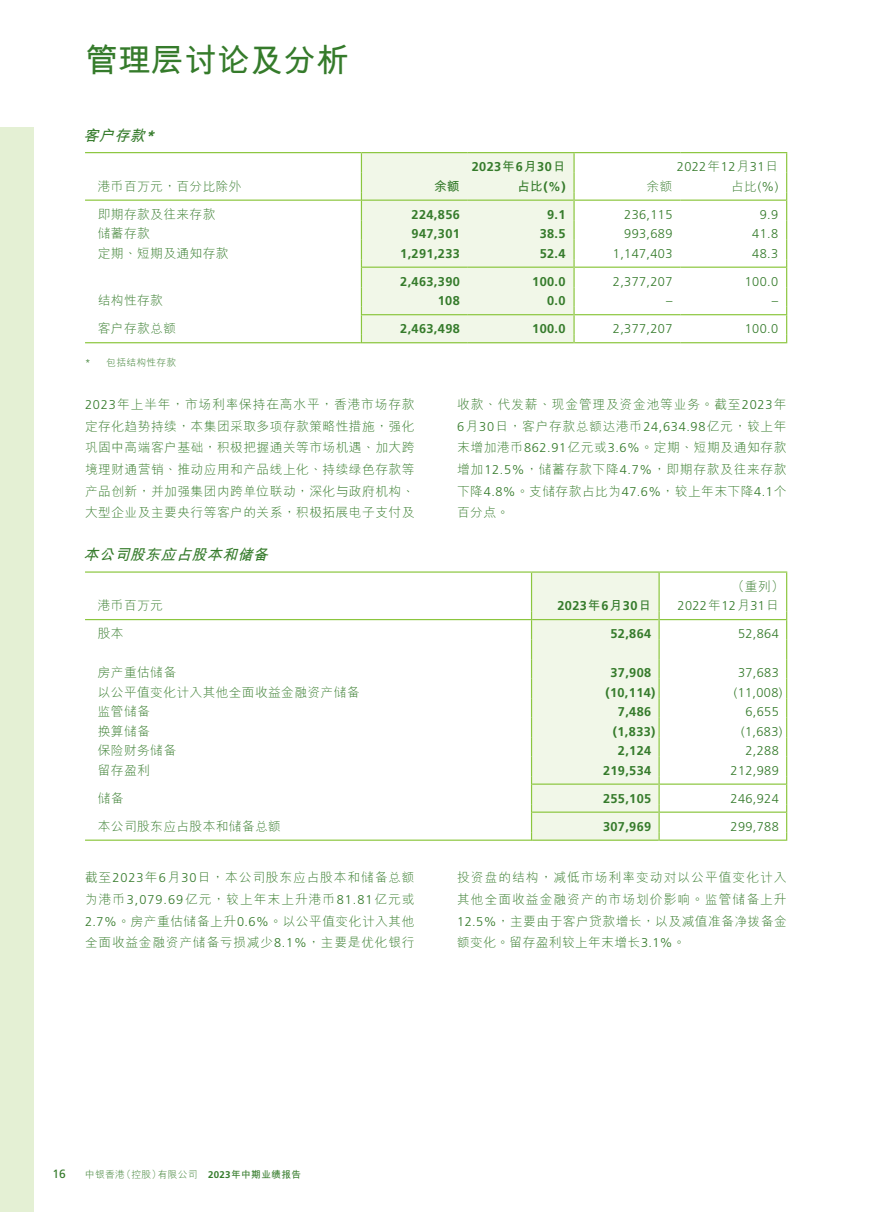
<style>
.page{position:relative;width:893px;height:1212px;background:#fff}
.page>*{position:absolute;margin:0;border:0;box-sizing:border-box;transform-origin:0 0}
.t1{font:700 33px "M Hei HKS";color:#357b2b}
.t2{font:italic 700 15px "M Hei HKS";color:#357b2b}
.t3{font:300 12.75px/21.6px "M Hei HKS";letter-spacing:.035em;color:#357b2b;text-align:justify}
.t4{font:700 12.75px "Frutiger LT Std";letter-spacing:.03em;color:#357b2b}
.t5{font:300 12.75px "Frutiger LT Std";letter-spacing:.03em;color:#357b2b}
.t6{font:700 12.75px "M Hei HKS";color:#357b2b}
.t7{font:12px "Frutiger LT Std";color:#357b2b}
.t8{font:300 9.75px "M Hei HKS";letter-spacing:.03em;color:#357b2b}
.s1{font-family:"Frutiger LT Std"}
.s2{font-family:"M Hei HKS"}
.s3{font-family:"Frutiger LT Std";font-weight:700}
.s4{font-weight:700}
</style>
<div class="page">
<div style="left:0;top:128px;width:34px;height:1084px;background:#e4f0d4"></div>
<hr style="left:85px;top:152px;width:276px;height:1px;background:#8bc63e">
<hr style="left:361px;top:152px;width:107px;height:1px;background:#8bc63e">
<hr style="left:468px;top:152px;width:106px;height:1px;background:#8bc63e">
<hr style="left:574px;top:152px;width:106px;height:1px;background:#8bc63e">
<hr style="left:680px;top:152px;width:107px;height:1px;background:#8bc63e">
<svg style="left:786px;top:153px;width:1px;height:190px"></svg>
<div style="left:361px;top:153px;width:214px;height:190px;background:#f1f7e8"></div>
<hr style="left:85px;top:200px;width:276px;height:1px;background:#8bc63e">
<hr style="left:362px;top:200px;width:106px;height:1px;background:#8bc63e">
<hr style="left:468px;top:200px;width:105px;height:1px;background:#8bc63e">
<hr style="left:575px;top:200px;width:105px;height:1px;background:#8bc63e">
<hr style="left:680px;top:200px;width:106px;height:1px;background:#8bc63e">
<hr style="left:362px;top:267px;width:106px;height:1px;background:#8bc63e">
<hr style="left:468px;top:267px;width:105px;height:1px;background:#8bc63e">
<hr style="left:575px;top:267px;width:105px;height:1px;background:#8bc63e">
<hr style="left:680px;top:267px;width:106px;height:1px;background:#8bc63e">
<hr style="left:362px;top:314px;width:106px;height:1px;background:#8bc63e">
<hr style="left:468px;top:314px;width:105px;height:1px;background:#8bc63e">
<hr style="left:575px;top:314px;width:105px;height:1px;background:#8bc63e">
<hr style="left:680px;top:314px;width:106px;height:1px;background:#8bc63e">
<hr style="left:85px;top:342px;width:276px;height:1px;background:#8bc63e">
<hr style="left:362px;top:342px;width:106px;height:1px;background:#8bc63e">
<hr style="left:468px;top:342px;width:105px;height:1px;background:#8bc63e">
<hr style="left:575px;top:342px;width:105px;height:1px;background:#8bc63e">
<hr style="left:680px;top:342px;width:106px;height:1px;background:#8bc63e">
<hr style="left:85px;top:571px;width:446px;height:2px;background:#8bc63e">
<hr style="left:531px;top:571px;width:128px;height:2px;background:#8bc63e">
<hr style="left:659px;top:571px;width:128px;height:2px;background:#8bc63e">
<hr style="left:786px;top:573px;width:1px;height:39px;background:#8bc63e">
<svg style="left:786px;top:612px;width:1px;height:229px"></svg>
<div style="left:531px;top:572px;width:129px;height:269px;background:#f1f7e8"></div>
<hr style="left:85px;top:619px;width:446px;height:1px;background:#8bc63e">
<hr style="left:532px;top:619px;width:126px;height:1px;background:#8bc63e">
<hr style="left:660px;top:619px;width:126px;height:1px;background:#8bc63e">
<hr style="left:532px;top:783px;width:126px;height:2px;background:#8bc63e">
<hr style="left:660px;top:783px;width:126px;height:2px;background:#8bc63e">
<hr style="left:532px;top:811px;width:126px;height:2px;background:#8bc63e">
<hr style="left:660px;top:811px;width:126px;height:2px;background:#8bc63e">
<hr style="left:85px;top:839px;width:446px;height:2px;background:#8bc63e">
<hr style="left:532px;top:839px;width:126px;height:2px;background:#8bc63e">
<hr style="left:660px;top:839px;width:126px;height:2px;background:#8bc63e">
<h1 class="t1" style="left:85px;top:36px;width:265px">管理層討論及分析</h1>
<p class="t2" style="left:84px;top:125px;width:77px">客戶存款<span class="s1">*</span></p>
<p class="t3" style="left:98px;top:175px;width:145px">港幣百萬元，百分比除外</p>
<p class="t4" style="left:472px;top:159px;width:95px">2023<span class="s2">年</span>6<span class="s2">月</span>30<span class="s2">日</span></p>
<p class="t5" style="left:677px;top:159px;width:103px">2022<span class="s2">年</span>12<span class="s2">月</span>31<span class="s2">日</span></p>
<p class="t6" style="left:434px;top:177px;width:27px">余額</p>
<p class="t4" style="left:517px;top:179px;width:50px"><span class="s2">佔比</span>(%)</p>
<p class="t3" style="left:647px;top:175px;width:27px">余額</p>
<p class="t5" style="left:731px;top:179px;width:49px"><span class="s2">佔比</span>(%)</p>
<p class="t3" style="left:98px;top:203px;width:119px">即期存款及往來存款</p>
<p class="t4" style="left:412px;top:207px;width:50px">224,856</p>
<p class="t4" style="left:547px;top:207px;width:20px">9.1</p>
<p class="t5" style="left:624px;top:207px;width:50px">236,115</p>
<p class="t5" style="left:760px;top:207px;width:20px">9.9</p>
<p class="t3" style="left:98px;top:222px;width:54px">儲蓄存款</p>
<p class="t4" style="left:412px;top:226px;width:50px">947,301</p>
<p class="t4" style="left:540px;top:226px;width:27px">38.5</p>
<p class="t5" style="left:624px;top:226px;width:50px">993,689</p>
<p class="t5" style="left:752px;top:226px;width:27px">41.8</p>
<p class="t3" style="left:98px;top:242px;width:132px">定期、短期及通知存款</p>
<p class="t4" style="left:400px;top:246px;width:61px">1,291,233</p>
<p class="t4" style="left:540px;top:246px;width:27px">52.4</p>
<p class="t5" style="left:613px;top:246px;width:61px">1,147,403</p>
<p class="t5" style="left:752px;top:246px;width:27px">48.3</p>
<p class="t4" style="left:400px;top:274px;width:61px">2,463,390</p>
<p class="t4" style="left:532px;top:274px;width:35px">100.0</p>
<p class="t5" style="left:613px;top:274px;width:61px">2,377,207</p>
<p class="t5" style="left:745px;top:274px;width:35px">100.0</p>
<p class="t3" style="left:98px;top:289px;width:67px">結構性存款</p>
<p class="t4" style="left:438px;top:293px;width:23px">108</p>
<p class="t4" style="left:547px;top:293px;width:20px">0.0</p>
<p class="t5" style="left:666px;top:294px;width:8px">–</p>
<p class="t5" style="left:772px;top:294px;width:8px">–</p>
<p class="t3" style="left:98px;top:317px;width:80px">客戶存款總額</p>
<p class="t4" style="left:400px;top:321px;width:61px">2,463,498</p>
<p class="t4" style="left:532px;top:321px;width:35px">100.0</p>
<p class="t5" style="left:613px;top:322px;width:61px">2,377,207</p>
<p class="t5" style="left:745px;top:322px;width:35px">100.0</p>
<p class="t8" style="left:85px;top:356px;width:93px"><span class="s1">*</span> 包括結構性存款</p>
<p class="t3" style="left:85px;top:393px;width:331px"><span class="s1">2023</span>年上半年，市場利率保持在高水平，香港市場存款定存化趨勢持續，本集團採取多項存款策略性措施，強化鞏固中高端客戶基礎，積極把握通關等市場機遇、加大跨境理財通營銷、推動應用和產品線上化、持續綠色存款等產品創新，並加強集團內跨單位聯動，深化與政府機構、大型企業及主要央行等客戶的關系，積極拓展電子支付及</p>
<p class="t3" style="left:457px;top:393px;width:331px">收款、代發薪、現金管理及資金池等業務。截至<span class="s1">2023</span>年<span class="s1">6</span>月<span class="s1">30</span>日，客戶存款總額達港幣<span class="s1">24,634.98</span>億元，較上年末增加港幣<span class="s1">862.91</span>億元或<span class="s1">3.6%</span>。定期、短期及通知存款增加<span class="s1">12.5%</span>，儲蓄存款下降<span class="s1">4.7%</span>，即期存款及往來存款下降<span class="s1">4.8%</span>。支儲存款佔比為<span class="s1">47.6%</span>，較上年末下降<span class="s1">4.1</span>個百分點。</p>
<p class="t2" style="left:84px;top:544px;width:191px">本公司股東應佔股本和儲備</p>
<p class="t3" style="left:98px;top:594px;width:67px">港幣百萬元</p>
<p class="t4" style="left:557px;top:598px;width:95px">2023<span class="s2">年</span>6<span class="s2">月</span>30<span class="s2">日</span></p>
<p class="t3" style="left:732px;top:574px;width:54px">（重列）</p>
<p class="t5" style="left:678px;top:598px;width:103px">2022<span class="s2">年</span>12<span class="s2">月</span>31<span class="s2">日</span></p>
<p class="t3" style="left:98px;top:622px;width:27px">股本</p>
<p class="t4" style="left:610px;top:626px;width:42px">52,864</p>
<p class="t5" style="left:738px;top:626px;width:42px">52,864</p>
<p class="t3" style="left:98px;top:661px;width:80px">房產重估儲備</p>
<p class="t4" style="left:610px;top:665px;width:42px">37,908</p>
<p class="t5" style="left:738px;top:665px;width:42px">37,683</p>
<p class="t3" style="left:98px;top:681px;width:263px">以公平值變化計入其他全面收益金融資產儲備</p>
<p class="t4" style="left:605px;top:685px;width:51px">(10,114)</p>
<p class="t5" style="left:734px;top:685px;width:50px">(11,008)</p>
<p class="t3" style="left:98px;top:700px;width:54px">監管儲備</p>
<p class="t4" style="left:618px;top:704px;width:35px">7,486</p>
<p class="t5" style="left:745px;top:704px;width:35px">6,655</p>
<p class="t3" style="left:98px;top:719px;width:54px">換算儲備</p>
<p class="t4" style="left:613px;top:724px;width:44px">(1,833)</p>
<p class="t5" style="left:741px;top:724px;width:43px">(1,683)</p>
<p class="t3" style="left:98px;top:739px;width:80px">保險財務儲備</p>
<p class="t4" style="left:618px;top:743px;width:35px">2,124</p>
<p class="t5" style="left:745px;top:743px;width:35px">2,288</p>
<p class="t3" style="left:98px;top:758px;width:54px">留存盈利</p>
<p class="t4" style="left:603px;top:763px;width:50px">219,534</p>
<p class="t5" style="left:731px;top:763px;width:50px">212,989</p>
<p class="t3" style="left:98px;top:787px;width:27px">儲備</p>
<p class="t4" style="left:603px;top:791px;width:50px">255,105</p>
<p class="t5" style="left:731px;top:791px;width:50px">246,924</p>
<p class="t3" style="left:98px;top:815px;width:185px">本公司股東應佔股本和儲備總額</p>
<p class="t4" style="left:603px;top:819px;width:50px">307,969</p>
<p class="t5" style="left:731px;top:819px;width:50px">299,788</p>
<p class="t3" style="left:85px;top:866px;width:331px">截至<span class="s1">2023</span>年<span class="s1">6</span>月<span class="s1">30</span>日，本公司股東應佔股本和儲備總額為港幣<span class="s1">3,079.69</span>億元，較上年末上升港幣<span class="s1">81.81</span>億元或<span class="s1">2.7%</span>。房產重估儲備上升<span class="s1">0.6%</span>。以公平值變化計入其他全面收益金融資產儲備虧損減少<span class="s1">8.1%</span>，主要是優化銀行</p>
<p class="t3" style="left:457px;top:866px;width:331px">投資盤的結構，減低市場利率變動對以公平值變化計入其他全面收益金融資產的市場劃價影響。監管儲備上升<span class="s1">12.5%</span>，主要由於客戶貸款增長，以及減值準備淨撥備金額變化。留存盈利較上年末增長<span class="s1">3.1%</span>。</p>
<p class="t7" style="left:52px;top:1167px;width:15px">16</p>
<p class="t8" style="left:85px;top:1168px;width:218px">中銀香港（控股）有限公司 <span class="s3">2023</span><span class="s4">年中期業績報告</span></p>
</div>
